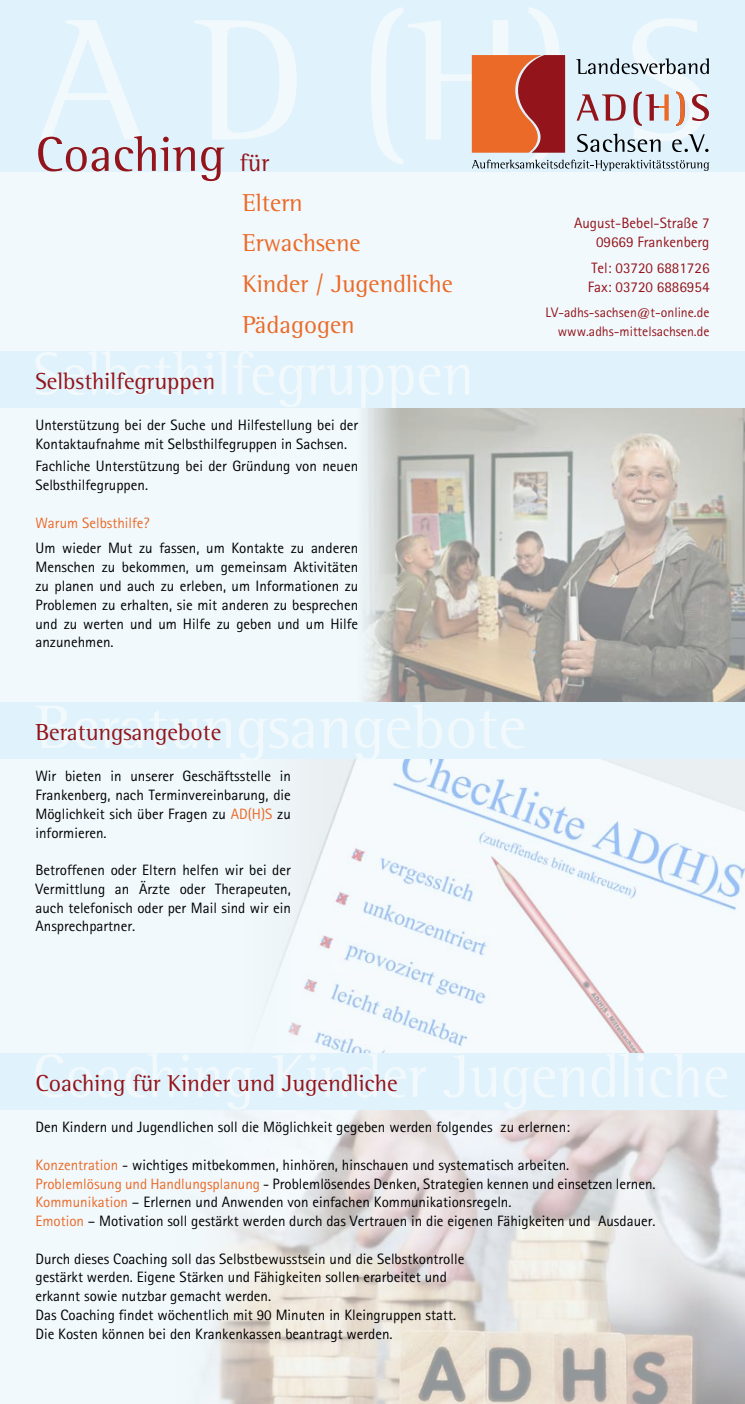
<style>
.page{position:relative;width:745px;height:1404px;background:#fff}
.page>*{position:absolute;margin:0;border:0;box-sizing:border-box;transform-origin:0 0}
.t1{font:50px "Rotis Semi Serif Std";color:#93141a}
.t2{font:25px/40.6px "Rotis Semi Serif Std";color:#eb6a27}
.t3{font:23.75px "Rotis Semi Serif Std";color:#93141a}
.t4{font:15px/18.8px "AT Rotis Sans Serif";color:#000}
.t5{font:15px/18.8px "AT Rotis Sans Serif";color:#93141a;text-align:right}
.t6{font:15px "AT Rotis Sans Serif";color:#eb6a27}
.t7{font:13.75px/18.8px "AT Rotis Sans Serif";color:#93141a;text-align:right}
.s1{font-size:25px}
.s2{color:#eb6a27}
</style>
<div class="page">
<div style="left:0;top:0;width:744px;height:1403px;background:#f1f9fd"></div>
<img style="left:173px;top:1109px;width:571px;height:294px">
<img style="left:272px;top:758px;width:472px;height:294px">
<img style="left:358px;top:407px;width:386px;height:295px">
<div style="left:0;top:0;width:744px;height:171px;background:#e0f2fb"></div>
<div style="left:0;top:351px;width:744px;height:56px;background:#e0f2fb"></div>
<div style="left:0;top:702px;width:744px;height:56px;background:#e0f2fb"></div>
<svg style="left:40px;top:7px;width:664px;height:158px"></svg>
<svg style="left:575px;top:58px;width:133px;height:16px"></svg>
<svg style="left:576px;top:94px;width:49px;height:27px"></svg>
<svg style="left:691px;top:94px;width:17px;height:27px"></svg>
<svg style="left:577px;top:134px;width:83px;height:18px"></svg>
<svg style="left:671px;top:134px;width:37px;height:18px"></svg>
<svg style="left:471px;top:160px;width:238px;height:11px"></svg>
<svg style="left:675px;top:91px;width:9px;height:35px"></svg>
<svg style="left:633px;top:91px;width:35px;height:35px"></svg>
<svg style="left:471px;top:55px;width:93px;height:98px;background:#c94f2a"></svg>
<div style="left:0;top:1052px;width:744px;height:57px;background:#e0f2fb"></div>
<svg style="left:36px;top:351px;width:433px;height:56px"></svg>
<svg style="left:35px;top:704px;width:489px;height:56px"></svg>
<svg style="left:35px;top:1052px;width:691px;height:57px"></svg>
<h1 class="t1" style="left:35px;top:125px;width:235px">Coaching <span class="s1">für</span></h1>
<h2 class="t2" style="left:242px;top:182px;width:212px">Eltern<br>Erwachsene<br>Kinder / Jugendliche<br>Pädagogen</h2>
<h3 class="t3" style="left:35px;top:367px;width:181px">Selbsthilfegruppen</h3>
<p class="t4" style="left:35px;top:415px;width:324px">Unterstützung bei der Suche und Hilfestellung bei der<br>Kontaktaufnahme mit Selbsthilfegruppen in Sachsen.</p>
<p class="t4" style="left:35px;top:457px;width:324px">Fachliche Unterstützung bei der Gründung von neuen<br>Selbsthilfegruppen.</p>
<p class="t6" style="left:35px;top:513px;width:116px">Warum Selbsthilfe?</p>
<p class="t4" style="left:35px;top:539px;width:324px;text-align:justify">Um wieder Mut zu fassen, um Kontakte zu anderen Menschen zu bekommen, um gemeinsam Aktivitäten zu planen und auch zu erleben, um Informationen zu Problemen zu erhalten, sie mit anderen zu besprechen und zu werten und um Hilfe zu geben und um Hilfe anzunehmen.</p>
<h3 class="t3" style="left:35px;top:718px;width:187px">Beratungsangebote</h3>
<p class="t4" style="left:35px;top:766px;width:257px;text-align:justify">Wir bieten in unserer Geschäftsstelle in Frankenberg, nach Terminvereinbarung, die Möglichkeit sich über Fragen zu <span class="s2">AD(H)S</span> zu informieren.</p>
<p class="t4" style="left:35px;top:860px;width:257px;text-align:justify">Betroffenen oder Eltern helfen wir bei der Vermittlung an Ärzte oder Therapeuten, auch telefonisch oder per Mail sind wir ein Ansprechpartner.</p>
<h3 class="t3" style="left:35px;top:1068px;width:363px">Coaching für Kinder und Jugendliche</h3>
<p class="t5" style="left:573px;top:214px;width:137px">August-Bebel-Straße 7<br>09669 Frankenberg</p>
<p class="t5" style="left:587px;top:258px;width:123px;text-align:left">Tel: 03720 6881726<br>Fax: 03720 6886954</p>
<p class="t7" style="left:545px;top:303px;width:165px">LV-adhs-sachsen@t-online.de www.adhs-mittelsachsen.de</p>
<p class="t4" style="left:35px;top:1117px;width:535px">Den Kindern und Jugendlichen soll die Möglichkeit gegeben werden folgendes zu erlernen:</p>
<p class="t4" style="left:35px;top:1155px;width:621px"><span class="s2">Konzentration</span> - wichtiges mitbekommen, hinhören, hinschauen und systematisch arbeiten.<br><span class="s2">Problemlösung und Handlungsplanung</span> - Problemlösendes Denken, Strategien kennen und einsetzen lernen.<br><span class="s2">Kommunikation</span> – Erlernen und Anwenden von einfachen Kommunikationsregeln.<br><span class="s2">Emotion</span> – Motivation soll gestärkt werden durch das Vertrauen in die eigenen Fähigkeiten und Ausdauer.</p>
<p class="t4" style="left:35px;top:1248px;width:430px">Durch dieses Coaching soll das Selbstbewusstsein und die Selbstkontrolle gestärkt werden. Eigene Stärken und Fähigkeiten sollen erarbeitet und erkannt sowie nutzbar gemacht werden.<br>Das Coaching findet wöchentlich mit 90 Minuten in Kleingruppen statt.<br>Die Kosten können bei den Krankenkassen beantragt werden.</p>
</div>
